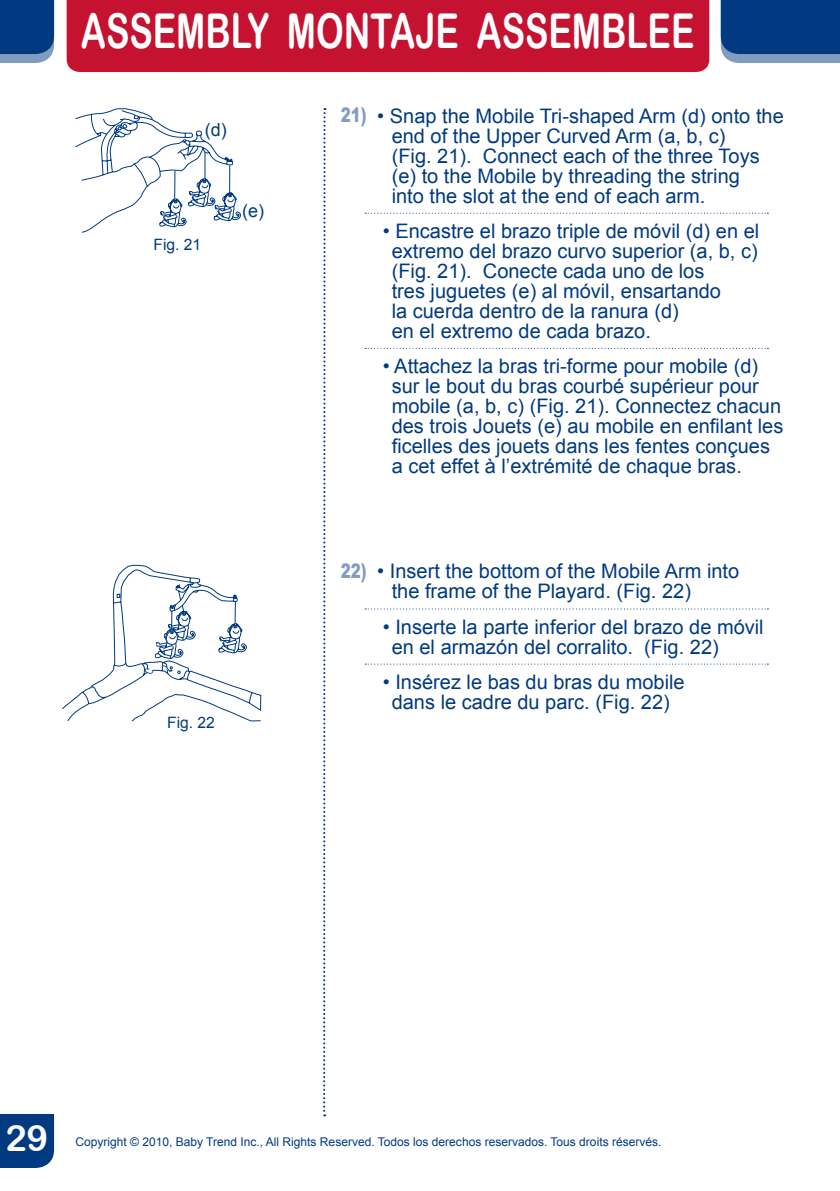
<style>
.page{position:relative;width:840px;height:1191px;background:#fff}
.page>*{position:absolute;margin:0;border:0;box-sizing:border-box;transform-origin:0 0}
.t1{font:48px "Arial Rounded MT Bold";color:#fff;scale:.73 1}
.t2{font:36px "Arial Rounded MT Bold";color:#fff}
.t3{font:20px/20px "Arial";color:#013a81}
.t4{font:900 20px "Arial";color:#809cc0;scale:.75 1}
.t5{font:18px "Arial";color:#013a81}
.t6{font:15.6px "Arial";color:#013a81}
.t7{font:12px "Arial";color:#013a81}
</style>
<div class="page">
<div style="left:67px;top:0;width:642px;height:72px;background:#c41230"></div>
<svg style="left:0;top:0;width:54px;height:63px;background:#174b8c"></svg>
<svg style="left:720px;top:0;width:119px;height:63px;background:#164a8b"></svg>
<div style="left:0;top:1114px;width:54px;height:54px;background:#013a81"></div>
<svg style="left:75px;top:108px;width:166px;height:125px"></svg>
<svg style="left:62px;top:564px;width:200px;height:158px"></svg>
<svg style="left:323px;top:108px;width:2px;height:1008px"></svg>
<svg style="left:365px;top:213px;width:403px;height:1px"></svg>
<svg style="left:365px;top:348px;width:403px;height:1px"></svg>
<svg style="left:365px;top:608px;width:403px;height:1px"></svg>
<svg style="left:365px;top:663px;width:403px;height:1px"></svg>
<h1 class="t1" style="left:81px;top:2px;width:841px">ASSEMBLY MONTAJE ASSEMBLEE</h1>
<p class="t5" style="left:205px;top:118px;width:23px">(d)</p>
<p class="t6" style="left:153px;top:235px;width:49px">Fig. 21</p>
<p class="t5" style="left:242px;top:199px;width:23px">(e)</p>
<p class="t6" style="left:167px;top:712px;width:49px">Fig. 22</p>
<p class="t4" style="left:340px;top:100px;width:36px">21)</p>
<p class="t3" style="left:391px;top:106px;width:393px;text-indent:-14px">• Snap the Mobile Tri-shaped Arm (d) onto the end of the Upper Curved Arm (a, b, c)<br>(Fig. 21). Connect each of the three Toys (e) to the Mobile by threading the string<br>into the slot at the end of each arm.</p>
<p class="t3" style="left:391px;top:221px;width:369px;text-indent:-9px">• Encastre el brazo triple de móvil (d) en el extremo del brazo curvo superior (a, b, c) (Fig. 21). Conecte cada uno de los<br>tres juguetes (e) al móvil, ensartando<br>la cuerda dentro de la ranura (d)<br>en el extremo de cada brazo.</p>
<p class="t3" style="left:391px;top:356px;width:393px;text-indent:-9px">• Attachez la bras tri-forme pour mobile (d) sur le bout du bras courbé supérieur pour mobile (a, b, c) (Fig. 21). Connectez chacun des trois Jouets (e) au mobile en enfilant les ficelles des jouets dans les fentes conçues a cet effet à l’extrémité de chaque bras.</p>
<p class="t4" style="left:340px;top:556px;width:36px">22)</p>
<p class="t3" style="left:391px;top:561px;width:349px;text-indent:-14px">• Insert the bottom of the Mobile Arm into the frame of the Playard. (Fig. 22)</p>
<p class="t3" style="left:391px;top:616px;width:373px;text-indent:-9px">• Inserte la parte inferior del brazo de móvil en el armazón del corralito. (Fig. 22)</p>
<p class="t3" style="left:382px;top:672px;width:303px;text-align:center">• Insérez le bas du bras du mobile dans le cadre du parc. (Fig. 22)</p>
<h2 class="t2" style="left:5px;top:1117px;width:44px">29</h2>
<p class="t7" style="left:75px;top:1134px;width:587px">Copyright © 2010, Baby Trend Inc., All Rights Reserved. Todos los derechos reservados. Tous droits réservés.</p>
</div>
